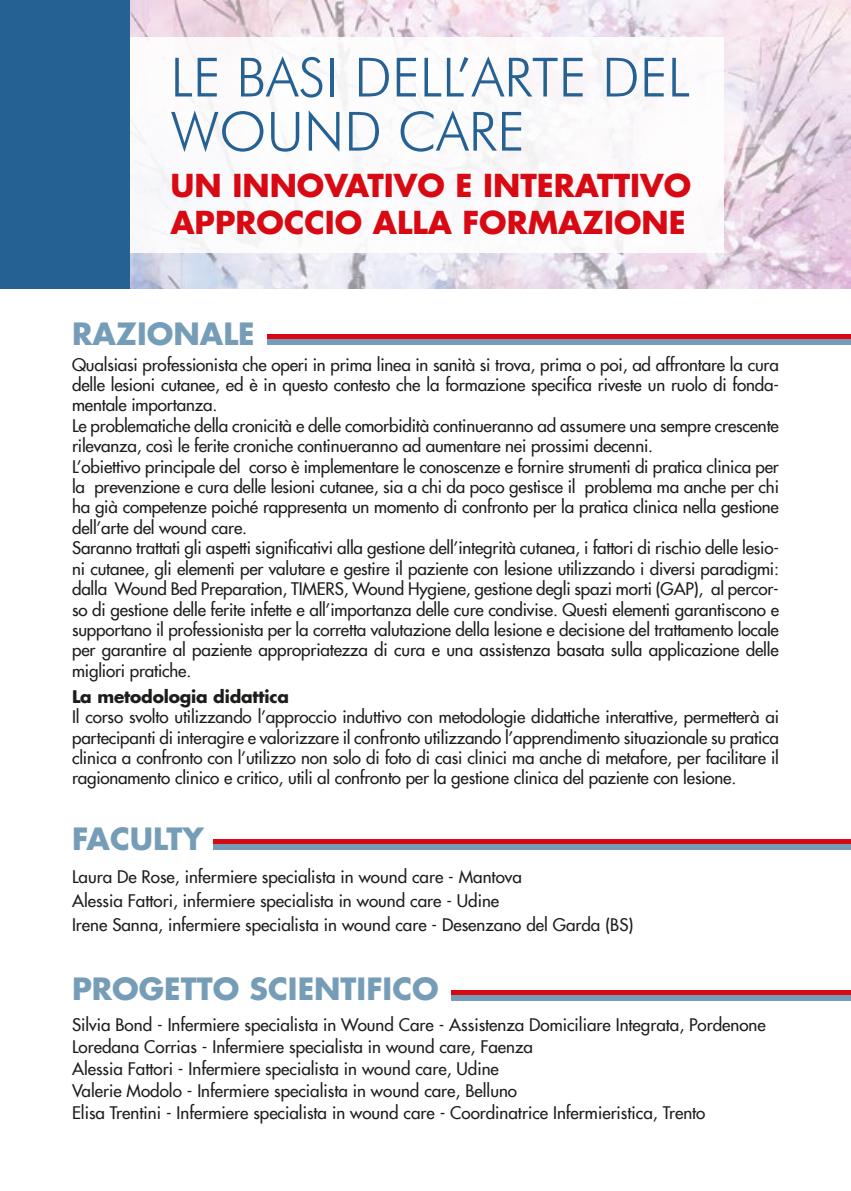
<style>
.page{position:relative;width:851px;height:1191px;background:#fff}
.page>*{position:absolute;margin:0;border:0;box-sizing:border-box;transform-origin:0 0}
.t1{font:300 54.2px/54.2px "Futura BT";color:#266194}
.t2{font:700 31px/37.2px "Futura";color:#d80912}
.t3{font:700 30px "Futura";color:#769db7}
.t4{font:17px/20.4px "Futura";letter-spacing:-.01em;color:#1d1d1b}
.t5{font:700 17px "Futura";letter-spacing:-.01em;color:#1d1d1b}
</style>
<div class="page">
<div style="left:267px;top:334px;width:583px;height:5px;background:#d80912"></div>
<div style="left:267px;top:339px;width:583px;height:5px;background:#769db7"></div>
<img style="left:130px;top:0;width:720px;height:288px">
<div style="left:119px;top:37px;width:605px;height:216px;background:#fff"></div>
<div style="left:0;top:0;width:130px;height:288px;background:#266194"></div>
<div style="left:213px;top:839px;width:637px;height:6px;background:#d80912"></div>
<div style="left:213px;top:845px;width:637px;height:5px;background:#769db7"></div>
<div style="left:451px;top:990px;width:399px;height:5px;background:#d80912"></div>
<div style="left:451px;top:995px;width:399px;height:5px;background:#769db7"></div>
<h1 class="t1" style="left:170px;top:50px;width:521px">LE BASI DELL’ARTE DEL<br>WOUND CARE</h1>
<h2 class="t2" style="left:170px;top:166px;width:522px">UN INNOVATIVO E INTERATTIVO<br>APPROCCIO ALLA FORMAZIONE</h2>
<h3 class="t3" style="left:72px;top:314px;width:184px">RAZIONALE</h3>
<p class="t4" style="left:72px;top:354px;width:708px">Qualsiasi professionista che operi in prima linea in sanità si trova, prima o poi, ad affrontare la cura delle lesioni cutanee, ed è in questo contesto che la formazione specifica riveste un ruolo di fonda&shy;mentale importanza.<br>Le problematiche della cronicità e delle comorbidità continueranno ad assumere una sempre crescente rilevanza, così le ferite croniche continueranno ad aumentare nei prossimi decenni.<br>L’obiettivo principale del corso è implementare le conoscenze e fornire strumenti di pratica clinica per la prevenzione e cura delle lesioni cutanee, sia a chi da poco gestisce il problema ma anche per chi ha già competenze poiché rappresenta un momento di confronto per la pratica clinica nella gestione dell’arte del wound care.<br>Saranno trattati gli aspetti significativi alla gestione dell’integrità cutanea, i fattori di rischio delle lesio&shy;ni cutanee, gli elementi per valutare e gestire il paziente con lesione utilizzando i diversi paradigmi: dalla Wound Bed Preparation, TIMERS, Wound Hygiene, gestione degli spazi morti (GAP), al percor&shy;so di gestione delle ferite infette e all’importanza delle cure condivise. Questi elementi garantiscono e supportano il professionista per la corretta valutazione della lesione e decisione del trattamento locale per garantire al paziente appropriatezza di cura e una assistenza basata sulla applicazione delle migliori pratiche.</p>
<p class="t5" style="left:72px;top:685px;width:218px">La metodologia didattica</p>
<p class="t4" style="left:72px;top:707px;width:708px;text-align:justify">Il corso svolto utilizzando l’approccio induttivo con metodologie didattiche interattive, permetterà ai partecipanti di interagire e valorizzare il confronto utilizzando l’apprendimento situazionale su pratica clinica a confronto con l’utilizzo non solo di foto di casi clinici ma anche di metafore, per facilitare il ragionamento clinico e critico, utili al confronto per la gestione clinica del paziente con lesione.</p>
<h3 class="t3" style="left:72px;top:819px;width:133px">FACULTY</h3>
<p class="t4" style="left:72px;top:864px;width:563px;line-height:24px">Laura De Rose, infermiere specialista in wound care - Mantova<br>Alessia Fattori, infermiere specialista in wound care - Udine<br>Irene Sanna, infermiere specialista in wound care - Desenzano del Garda (BS)</p>
<h3 class="t3" style="left:72px;top:969px;width:368px">PROGETTO SCIENTIFICO</h3>
<p class="t4" style="left:72px;top:1013px;width:695px;line-height:22px">Silvia Bond - Infermiere specialista in Wound Care - Assistenza Domiciliare Integrata, Pordenone Loredana Corrias - Infermiere specialista in wound care, Faenza<br>Alessia Fattori - Infermiere specialista in wound care, Udine<br>Valerie Modolo - Infermiere specialista in wound care, Belluno<br>Elisa Trentini - Infermiere specialista in wound care - Coordinatrice Infermieristica, Trento</p>
</div>
